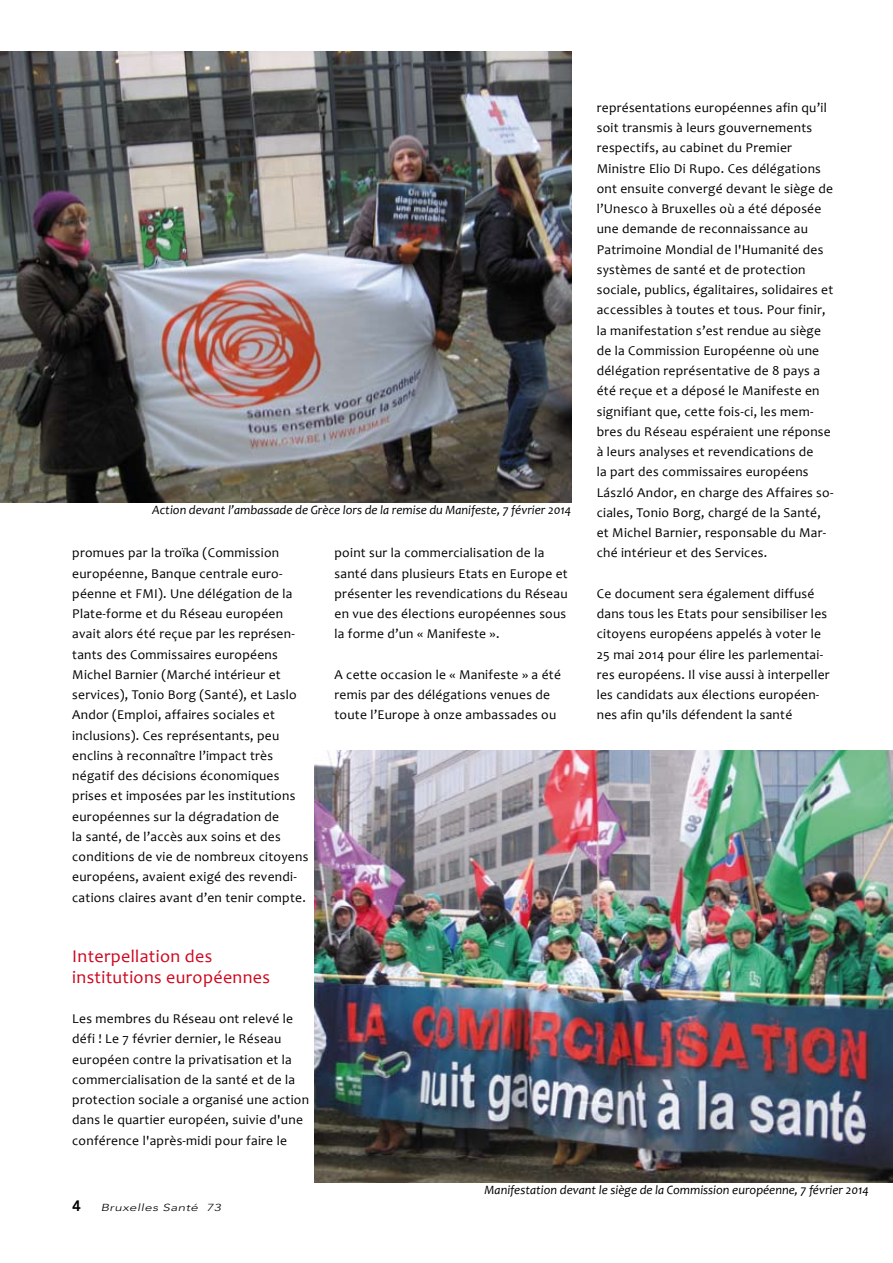
<style>
.page{position:relative;width:893px;height:1263px;background:#fff}
.page>*{position:absolute;margin:0;border:0;box-sizing:border-box;transform-origin:0 0}
.t1{font:18px/20.2px "Candara";letter-spacing:.02em;color:#ce061e}
.t2{font:800 15px "Avenir";color:#000}
.t3{font:13.5px/20.2px "Candara";letter-spacing:.02em;color:#000}
.t4{font:italic 12.75px "Candara";color:#000}
.t5{font:italic 300 10.2px "Avenir";letter-spacing:.03em;color:#000;scale:1.33 1}
</style>
<div class="page">
<img style="left:0;top:51px;width:572px;height:452px">
<img style="left:314px;top:751px;width:579px;height:431px">
<p class="t4" style="left:152px;top:502px;width:420px">Action devant l’ambassade de Grèce lors de la remise du Manifeste, 7 février 2014</p>
<p class="t3" style="left:72px;top:543px;width:238px">promues par la troïka (Commission européenne, Banque centrale euro&shy;péenne et FMI). Une délégation de la Plate-forme et du Réseau européen avait alors été reçue par les représen&shy;tants des Commissaires européens Michel Barnier (Marché intérieur et services), Tonio Borg (Santé), et Laslo Andor (Emploi, affaires sociales et inclusions). Ces représentants, peu enclins à reconnaître l’impact très négatif des décisions économiques prises et imposées par les institutions européennes sur la dégradation de<br>la santé, de l’accès aux soins et des conditions de vie de nombreux citoyens européens, avaient exigé des revendi&shy;cations claires avant d’en tenir compte.</p>
<h1 class="t1" style="left:72px;top:946px;width:199px">Interpellation des institutions européennes</h1>
<p class="t3" style="left:72px;top:1009px;width:238px">Les membres du Réseau ont relevé le défi ! Le 7 février dernier, le Réseau européen contre la privatisation et la commercialisation de la santé et de la protection sociale a organisé une action dans le quartier européen, suivie d'une conférence l'après-midi pour faire le</p>
<p class="t3" style="left:334px;top:543px;width:235px">point sur la commercialisation de la santé dans plusieurs Etats en Europe et présenter les revendications du Réseau en vue des élections européennes sous la forme d’un « Manifeste ».</p>
<p class="t3" style="left:334px;top:664px;width:228px">A cette occasion le « Manifeste » a été remis par des délégations venues de toute l’Europe à onze ambassades ou</p>
<p class="t3" style="left:597px;top:97px;width:238px">représentations européennes afin qu’il soit transmis à leurs gouvernements respectifs, au cabinet du Premier Ministre Elio Di Rupo. Ces délégations ont ensuite convergé devant le siège de l’Unesco à Bruxelles où a été déposée une demande de reconnaissance au Patrimoine Mondial de l'Humanité des systèmes de santé et de protection sociale, publics, égalitaires, solidaires et accessibles à toutes et tous. Pour finir, la manifestation s’est rendue au siège de la Commission Européenne où une délégation représentative de 8 pays a été reçue et a déposé le Manifeste en signifiant que, cette fois-ci, les mem&shy;bres du Réseau espéraient une réponse à leurs analyses et revendications de<br>la part des commissaires européens László Andor, en charge des Affaires so&shy;ciales, Tonio Borg, chargé de la Santé, et Michel Barnier, responsable du Mar&shy;ché intérieur et des Services.</p>
<p class="t3" style="left:597px;top:583px;width:234px">Ce document sera également diffusé dans tous les Etats pour sensibiliser les citoyens européens appelés à voter le 25 mai 2014 pour élire les parlementai&shy;res européens. Il vise aussi à interpeller les candidats aux élections européen&shy;nes afin qu'ils défendent la santé</p>
<p class="t2" style="left:72px;top:1197px;width:10px">4</p>
<p class="t5" style="left:101px;top:1202px;width:92px">Bruxelles Santé 73</p>
<p class="t4" style="left:485px;top:1182px;width:386px">Manifestation devant le siège de la Commission européenne, 7 février 2014</p>
</div>
